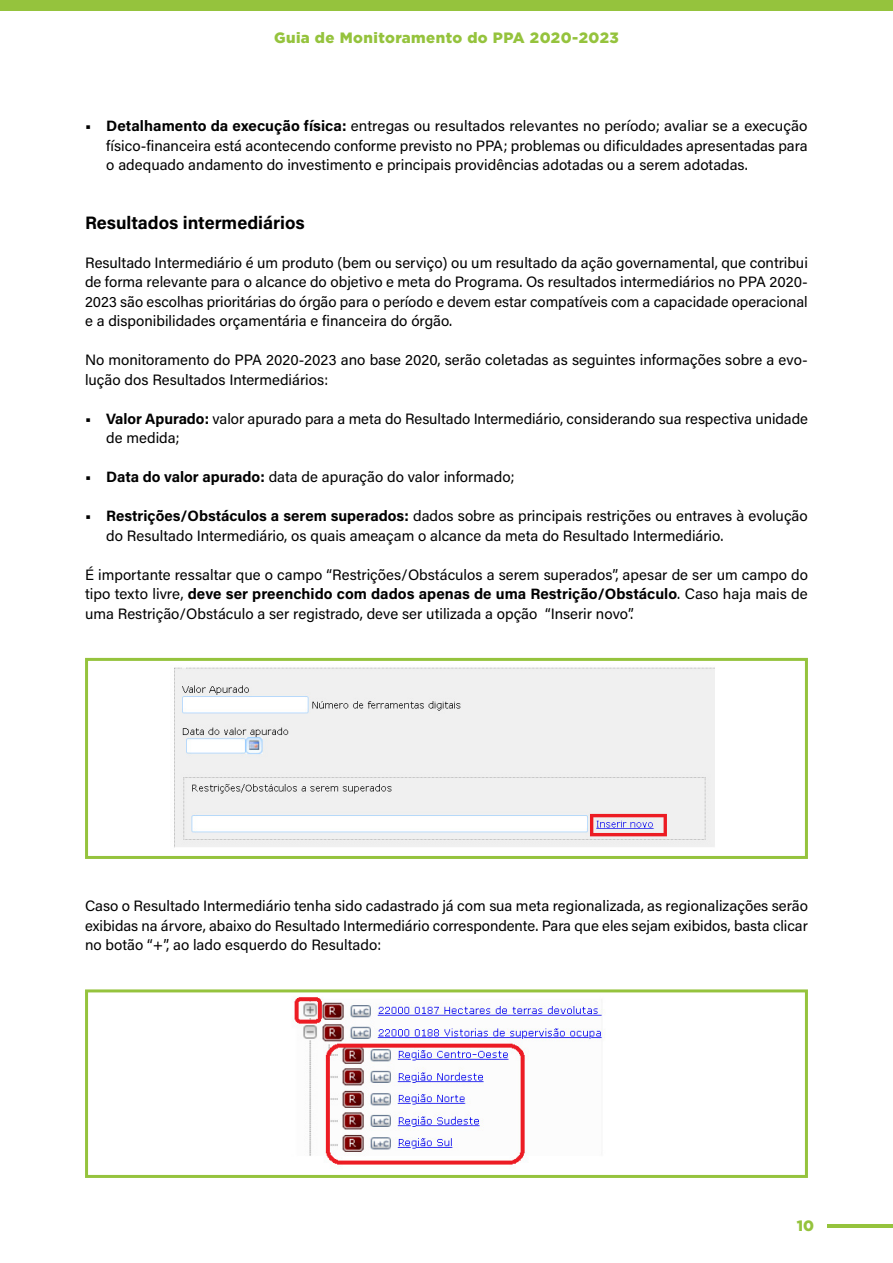
<style>
.page{position:relative;width:893px;height:1263px;background:#fff}
.page>*{position:absolute;margin:0;border:0;box-sizing:border-box;transform-origin:0 0}
.t1{font:700 18px "Acumin Pro";color:#000}
.t2{font:15px/19.5px "Acumin Pro";color:#000;text-align:justify}
.t3{font:900 15px "Gotham HTF";letter-spacing:.03em;color:#95c33d}
.s1{font-weight:700}
</style>
<div class="page">
<div style="left:0;top:0;width:893px;height:11px;background:#95c33d"></div>
<hr style="left:827px;top:1224px;width:66px;height:4px;background:#95c33d">
<img style="left:293px;top:997px;width:310px;height:168px">
<div style="left:85px;top:989px;width:723px;height:189px;border:3px solid #95c33d"></div>
<img style="left:174px;top:667px;width:541px;height:181px">
<div style="left:85px;top:658px;width:723px;height:201px;border:3px solid #95c33d"></div>
<p class="t3" style="left:274px;top:29px;width:346px">Guia de Monitoramento do PPA 2020-2023</p>
<p class="t2" style="left:106px;top:116px;width:703px;text-indent:-21px"><span class="s1">• Detalhamento da execução física:</span> entregas ou resultados relevantes no período; avaliar se a execução físico-financeira está acontecendo conforme previsto no PPA; problemas ou dificuldades apresentadas para o adequado andamento do investimento e principais providências adotadas ou a serem adotadas.</p>
<p class="t1" style="left:85px;top:210px;width:221px">Resultados intermediários</p>
<p class="t2" style="left:85px;top:252px;width:724px">Resultado Intermediário é um produto (bem ou serviço) ou um resultado da ação governamental, que contribui de forma relevante para o alcance do objetivo e meta do Programa. Os resultados intermediários no PPA 2020- 2023 são escolhas prioritárias do órgão para o período e devem estar compatíveis com a capacidade operacional e a disponibilidades orçamentária e financeira do órgão.</p>
<p class="t2" style="left:85px;top:350px;width:724px">No monitoramento do PPA 2020-2023 ano base 2020, serão coletadas as seguintes informações sobre a evo&shy;lução dos Resultados Intermediários:</p>
<p class="t2" style="left:106px;top:408px;width:703px;text-indent:-21px"><span class="s1">• Valor Apurado:</span> valor apurado para a meta do Resultado Intermediário, considerando sua respectiva unidade de medida;</p>
<p class="t2" style="left:85px;top:467px;width:431px"><span class="s1">• Data do valor apurado:</span> data de apuração do valor informado;</p>
<p class="t2" style="left:106px;top:506px;width:703px;text-indent:-21px"><span class="s1">• Restrições/Obstáculos a serem superados:</span> dados sobre as principais restrições ou entraves à evolução do Resultado Intermediário, os quais ameaçam o alcance da meta do Resultado Intermediário.</p>
<p class="t2" style="left:85px;top:564px;width:724px">É importante ressaltar que o campo “Restrições/Obstáculos a serem superados”, apesar de ser um campo do tipo texto livre, <span class="s1">deve ser preenchido com dados apenas de uma Restrição/Obstáculo</span>. Caso haja mais de uma Restrição/Obstáculo a ser registrado, deve ser utilizada a opção “Inserir novo”.</p>
<p class="t2" style="left:85px;top:896px;width:724px">Caso o Resultado Intermediário tenha sido cadastrado já com sua meta regionalizada, as regionalizações serão exibidas na árvore, abaixo do Resultado Intermediário correspondente. Para que eles sejam exibidos, basta clicar no botão “+”, ao lado esquerdo do Resultado:</p>
<p class="t3" style="left:797px;top:1217px;width:19px">10</p>
</div>
